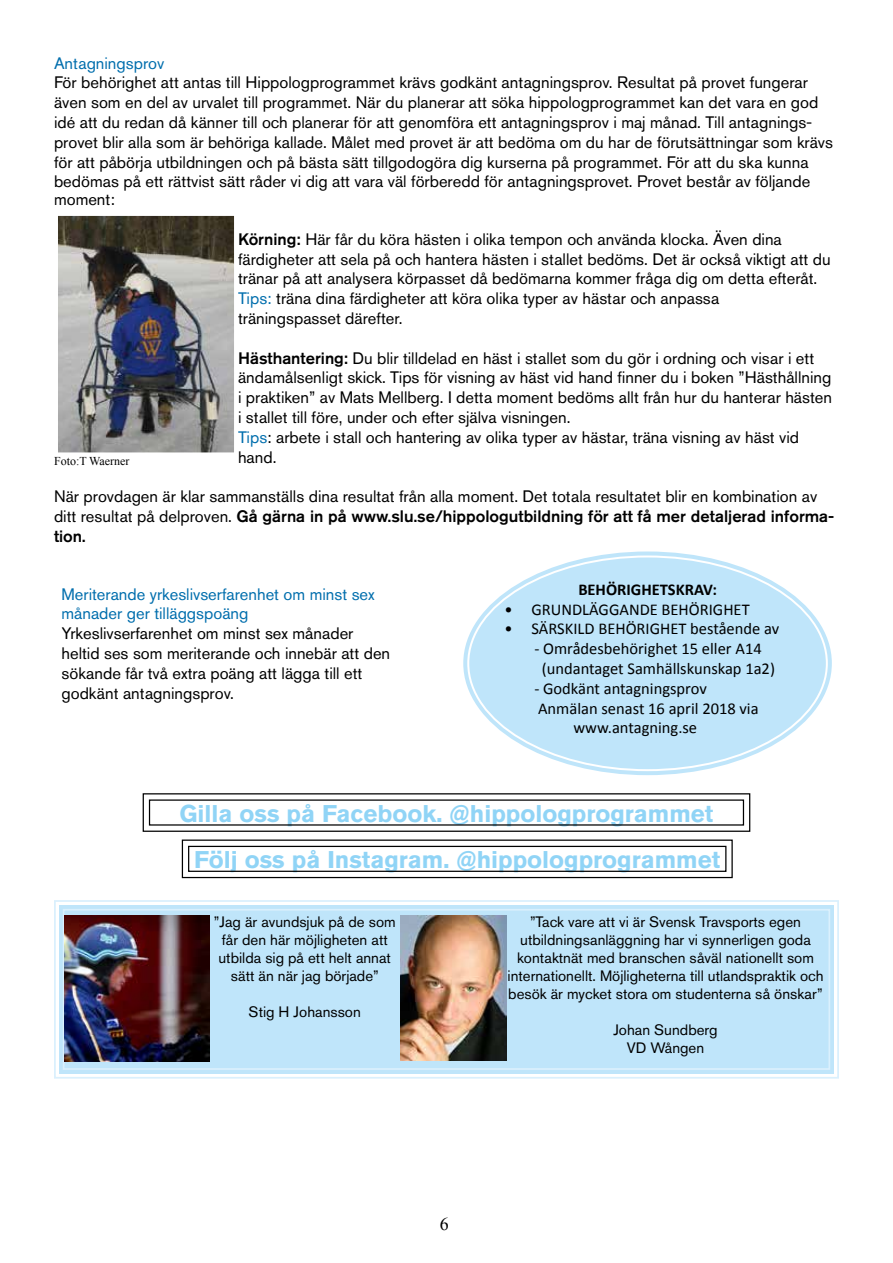
<style>
.page{position:relative;width:893px;height:1263px;background:#fff}
.page>*{position:absolute;margin:0;border:0;box-sizing:border-box;transform-origin:0 0}
.t1{font:700 24px/46.3px "Akzidenz Grotesk Std";color:#90d4f6;text-align:right}
.t2{font:18px "Times New Roman";color:#000}
.t3{font:16.5px/19.8px "Akzidenz Grotesk Std";color:#000}
.t4{font:16.5px/19.8px "Calibri";color:#000}
.t5{font:16.5px/19.8px "Akzidenz Grotesk Std";color:#006ead}
.t6{font:700 16.5px "Calibri";color:#000}
.t7{font:15px/18px "Akzidenz Grotesk Std";color:#000;text-align:center}
.t8{font:12px "Times New Roman";color:#000}
.s1{font-weight:500}
.s2{color:#006ead}
</style>
<div class="page">
<img style="left:59px;top:217px;width:174px;height:234px">
<div style="left:54px;top:212px;width:184px;height:244px;border:4px solid #fff"></div>
<svg style="left:54px;top:900px;width:785px;height:179px;background:#c2e5f8"></svg>
<div style="left:63px;top:909px;width:767px;height:161px;border:2px solid #daf0fd"></div>
<img style="left:64px;top:916px;width:145px;height:145px">
<img style="left:400px;top:916px;width:106px;height:144px">
<div style="left:463px;top:551px;width:369px;height:224px;background:#bfe5fa;border-radius:50%"></div>
<svg style="left:142px;top:793px;width:609px;height:39px"></svg>
<svg style="left:181px;top:839px;width:552px;height:40px"></svg>
<div style="left:188px;top:846px;width:538px;height:26px;border:1px solid #000"></div>
<p class="t5" style="left:54px;top:53px;width:112px">Antagningsprov</p>
<p class="t3" style="left:54px;top:73px;width:781px">För behörighet att antas till Hippologprogrammet krävs godkänt antagningsprov. Resultat på provet fungerar även som en del av urvalet till programmet. När du planerar att söka hippologprogrammet kan det vara en god idé att du redan då känner till och planerar för att genomföra ett antagningsprov i maj månad. Till antagnings&shy;provet blir alla som är behöriga kallade. Målet med provet är att bedöma om du har de förutsättningar som krävs för att påbörja utbildningen och på bästa sätt tillgodogöra dig kurserna på programmet. För att du ska kunna bedömas på ett rättvist sätt råder vi dig att vara väl förberedd för antagningsprovet. Provet består av följande</p>
<p class="t3" style="left:54px;top:189px;width:62px">moment:</p>
<p class="t3" style="left:238px;top:229px;width:594px"><span class="s1">Körning:</span> Här får du köra hästen i olika tempon och använda klocka. Även dina färdigheter att sela på och hantera hästen i stallet bedöms. Det är också viktigt att du tränar på att analysera körpasset då bedömarna kommer fråga dig om detta efteråt.<br><span class="s2">Tips:</span> träna dina färdigheter att köra olika typer av hästar och anpassa<br>träningspasset därefter.</p>
<p class="t3" style="left:238px;top:348px;width:596px"><span class="s1">Hästhantering:</span> Du blir tilldelad en häst i stallet som du gör i ordning och visar i ett ändamålsenligt skick. Tips för visning av häst vid hand finner du i boken ”Hästhållning i praktiken” av Mats Mellberg. I detta moment bedöms allt från hur du hanterar hästen i stallet till före, under och efter själva visningen.<br><span class="s2">Tips</span>: arbete i stall och hantering av olika typer av hästar, träna visning av häst vid hand.</p>
<p class="t3" style="left:54px;top:486px;width:782px">När provdagen är klar sammanställs dina resultat från alla moment. Det totala resultatet blir en kombination av ditt resultat på delproven. <span class="s1">Gå gärna in på www.slu.se/hippologutbildning för att få mer detaljerad informa&shy;tion.</span></p>
<p class="t8" style="left:54px;top:453px;width:77px">Foto:T Waerner</p>
<p class="t5" style="left:62px;top:584px;width:315px">Meriterande yrkeslivserfarenhet om minst sex månader ger tilläggspoäng</p>
<p class="t3" style="left:62px;top:623px;width:330px">Yrkeslivserfarenhet om minst sex månader heltid ses som meriterande och innebär att den sökande får två extra poäng att lägga till ett godkänt antagningsprov.</p>
<p class="t6" style="left:578px;top:579px;width:140px">BEHÖRIGHETSKRAV:</p>
<p class="t4" style="left:504px;top:599px;width:247px">• GRUNDLÄGGANDE BEHÖRIGHET</p>
<p class="t4" style="left:504px;top:619px;width:276px">• SÄRSKILD BEHÖRIGHET bestående av</p>
<p class="t4" style="left:542px;top:639px;width:235px;text-indent:-7px">- Områdesbehörighet 15 eller A14 (undantaget Samhällskunskap 1a2)</p>
<p class="t4" style="left:534px;top:678px;width:174px">- Godkänt antagningsprov</p>
<p class="t4" style="left:538px;top:698px;width:222px">Anmälan senast 16 april 2018 via</p>
<p class="t4" style="left:573px;top:718px;width:125px">www.antagning.se</p>
<h1 class="t1" style="left:180px;top:790px;width:542px">Gilla oss på Facebook. @hippologprogrammet<br>Följ oss på Instagram. @hippologprogrammet</h1>
<p class="t7" style="left:214px;top:913px;width:183px">”Jag är avundsjuk på de som får den här möjligheten att utbilda sig på ett helt annat sätt än när jag började”</p>
<p class="t7" style="left:249px;top:1003px;width:114px">Stig H Johansson</p>
<p class="t7" style="left:508px;top:913px;width:317px">”Tack vare att vi är Svensk Travsports egen utbildningsanläggning har vi synnerligen goda kontaktnät med branschen såväl nationellt som internationellt. Möjligheterna till utlandspraktik och besök är mycket stora om studenterna så önskar”</p>
<p class="t7" style="left:613px;top:1021px;width:106px">Johan Sundberg<br>VD Wången</p>
<p class="t2" style="left:440px;top:1211px;width:10px">6</p>
</div>
